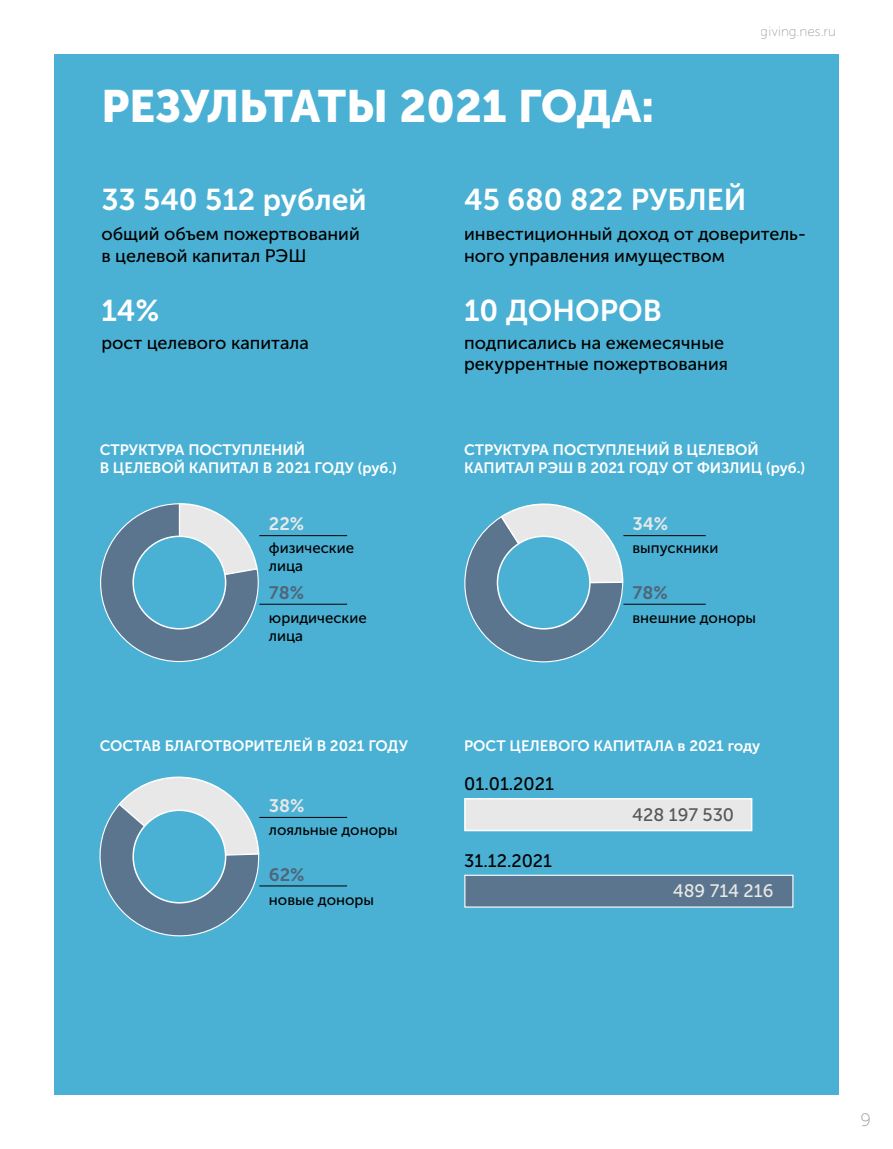
<style>
.page{position:relative;width:893px;height:1149px;background:#fff}
.page>*{position:absolute;margin:0;border:0;box-sizing:border-box;transform-origin:0 0}
.t1{font:45px "Museo Sans Cyrl 900";color:#fff}
.t2{font:30px "Museo Sans Cyrl 700";color:#fff}
.t3{font:18px/21.6px "Museo Sans Cyrl 500";color:#000}
.t4{font:18px "Museo Sans Cyrl 700";color:#e8e8e8}
.t5{font:18px "Museo Sans Cyrl 700";color:#4f657a}
.t6{font:18px "Museo Sans Cyrl 500";color:#575756}
.t7{font:18px "Museo Sans Cyrl 500";color:#e8e8e8}
.t8{font:18px "Museo Sans Cyrl 100";color:#9d9d9c}
.t9{font:15px/18px "Museo Sans Cyrl 700";color:#fff}
.t10{font:15px/18px "Museo Sans Cyrl 500";color:#000}
.t11{font:13.5px "Museo Sans Cyrl 100";color:#878787}
</style>
<div class="page">
<div style="left:54px;top:54px;width:785px;height:1040px;background:#4ab1d4"></div>
<hr style="left:259px;top:535px;width:88px;height:1px;background:#000">
<hr style="left:259px;top:816px;width:88px;height:1px;background:#000">
<hr style="left:623px;top:535px;width:83px;height:1px;background:#000">
<hr style="left:259px;top:603px;width:88px;height:1px;background:#000">
<hr style="left:259px;top:885px;width:88px;height:1px;background:#000">
<hr style="left:623px;top:603px;width:83px;height:1px;background:#000">
<svg style="left:100px;top:503px;width:159px;height:159px"></svg>
<div style="left:133px;top:536px;width:93px;height:92px;background:#4ab1d4;border-radius:50%"></div>
<div style="left:132px;top:535px;width:94px;height:94px;border:2px solid #fff;border-radius:50%"></div>
<svg style="left:465px;top:503px;width:159px;height:160px"></svg>
<div style="left:497px;top:536px;width:93px;height:92px;background:#4ab1d4;border-radius:50%"></div>
<div style="left:497px;top:535px;width:94px;height:94px;border:2px solid #fff;border-radius:50%"></div>
<svg style="left:99px;top:776px;width:161px;height:161px"></svg>
<div style="left:133px;top:810px;width:93px;height:92px;background:#4ab1d4;border-radius:50%"></div>
<div style="left:132px;top:809px;width:94px;height:94px;border:2px solid #fff;border-radius:50%"></div>
<div style="left:464px;top:874px;width:329px;height:33px;background:#5b758e;border:1px solid #fff"></div>
<div style="left:464px;top:797px;width:288px;height:34px;background:#e8e8e8;border:2px solid #fff"></div>
<h1 class="t1" style="left:101px;top:81px;width:554px">РЕЗУЛЬТАТЫ 2021 ГОДА:</h1>
<p class="t11" style="left:761px;top:25px;width:77px">giving.nes.ru</p>
<h2 class="t2" style="left:101px;top:183px;width:267px">33 540 512 рублей</h2>
<h2 class="t2" style="left:464px;top:183px;width:284px">45 680 822 РУБЛЕЙ</h2>
<p class="t3" style="left:101px;top:223px;width:260px">общий объем пожертвований в целевой капитал РЭШ</p>
<p class="t3" style="left:464px;top:223px;width:343px">инвестиционный доход от доверитель&shy;ного управления имуществом</p>
<h2 class="t2" style="left:101px;top:294px;width:60px">14%</h2>
<h2 class="t2" style="left:464px;top:294px;width:199px">10 ДОНОРОВ</h2>
<p class="t3" style="left:101px;top:332px;width:209px">рост целевого капитала</p>
<p class="t3" style="left:464px;top:332px;width:265px">подписались на ежемесячные рекуррентные пожертвования</p>
<p class="t9" style="left:100px;top:441px;width:299px">СТРУКТУРА ПОСТУПЛЕНИЙ<br>В ЦЕЛЕВОЙ КАПИТАЛ В 2021 ГОДУ (руб.)</p>
<p class="t9" style="left:464px;top:441px;width:343px">СТРУКТУРА ПОСТУПЛЕНИЙ В ЦЕЛЕВОЙ<br>КАПИТАЛ РЭШ В 2021 ГОДУ ОТ ФИЗЛИЦ (руб.)</p>
<p class="t4" style="left:269px;top:513px;width:37px">22%</p>
<p class="t4" style="left:632px;top:513px;width:37px">34%</p>
<p class="t10" style="left:269px;top:539px;width:87px">физические лица</p>
<p class="t10" style="left:632px;top:539px;width:87px">выпускники</p>
<p class="t5" style="left:269px;top:583px;width:37px">78%</p>
<p class="t5" style="left:632px;top:583px;width:37px">78%</p>
<p class="t10" style="left:269px;top:609px;width:99px">юридические лица</p>
<p class="t10" style="left:632px;top:609px;width:125px">внешние доноры</p>
<p class="t9" style="left:100px;top:736px;width:310px">СОСТАВ БЛАГОТВОРИТЕЛЕЙ В 2021 ГОДУ</p>
<p class="t9" style="left:464px;top:736px;width:298px">РОСТ ЦЕЛЕВОГО КАПИТАЛА в 2021 году</p>
<p class="t4" style="left:269px;top:795px;width:37px">38%</p>
<p class="t10" style="left:269px;top:820px;width:130px">лояльные доноры</p>
<p class="t5" style="left:269px;top:864px;width:37px">62%</p>
<p class="t10" style="left:269px;top:890px;width:107px">новые доноры</p>
<p class="t3" style="left:464px;top:772px;width:91px">01.01.2021</p>
<p class="t3" style="left:464px;top:850px;width:89px">31.12.2021</p>
<p class="t6" style="left:632px;top:804px;width:103px">428 197 530</p>
<p class="t7" style="left:673px;top:880px;width:102px">489 714 216</p>
<p class="t8" style="left:860px;top:1110px;width:12px">9</p>
</div>
